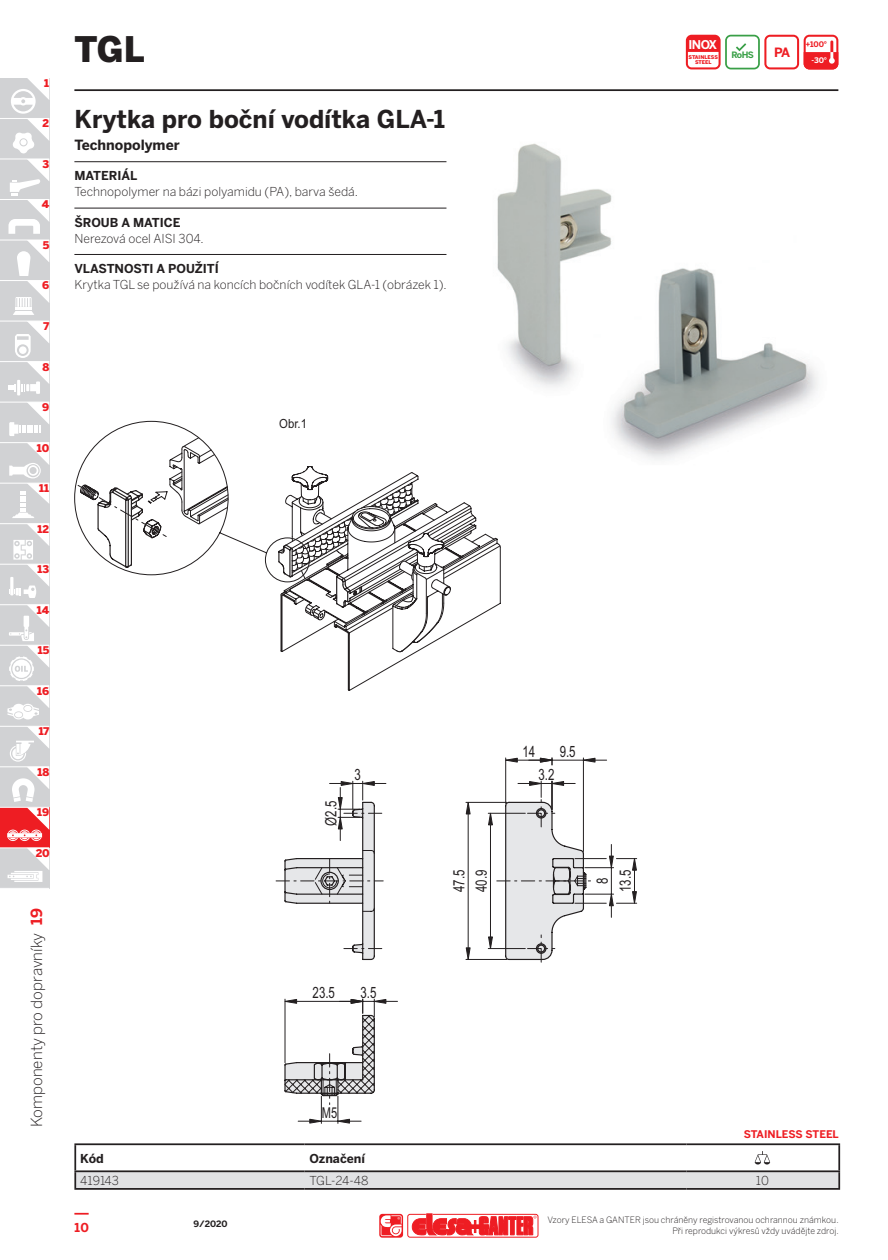
<style>
.page{position:relative;width:888px;height:1260px;background:#fff}
.page>*{position:absolute;margin:0;border:0;box-sizing:border-box;transform-origin:0 0}
.series{font:900 35px "Benton Sans";color:#231f20}
.subtitle_eg{font:700 24.5px "Benton Sans";color:#231f20}
.box_ancorato_immagin{font:15.58px "Arial Narrow";color:#231f20;scale:.9 1}
.t1{font:300 15.4px "Benton Sans";color:#231f20}
.t2{font:700 15.4px "Benton Sans";color:#ee1d23}
.box_ancorato_immagin-2{font:15.05px "Arial Narrow";color:#231f20;scale:.9 1}
.subtitle_eg_sec{font:700 14px "Benton Sans";color:#231f20}
.t3{font:700 12.78px "Benton Sans";color:#ee1d23}
.box_ancorato_immagin-3{font:12.6px "Arial";color:#231f20;scale:.9 1}
.description{font:300 12.25px "Benton Sans";color:#231f20}
.bold_L{font:700 12.25px "Benton Sans";color:#231f20}
.code{font:300 12.25px "Benton Sans";color:#231f20}
.t4{font:700 12.25px "Benton Sans";color:#ee1d23}
.normal_C{font:300 12.25px "Benton Sans";color:#231f20}
.t5{font:700 12.08px "Benton Sans";color:#fff}
.t6{font:900 10.67px "Benton Sans";color:#ee1d23}
.Logono_name{font:700 10.5px "Benton Sans";color:#ee1d23}
.t7{font:300 8.75px "Benton Sans";color:#231f20}
.t8{font:700 8.75px "Benton Sans";color:#231f20}
.t9{font:700 8.75px "Benton Sans";color:#399f47}
.t10{font:700 7.7px/15.9px "Benton Sans";color:#ee1d23;text-align:right}
.t11{font:900 5.08px/4.9px "Benton Sans";letter-spacing:-.005em;color:#ee1d23;text-align:center}
.s1{color:#fff}
</style>
<div class="page">
<svg style="left:74px;top:1213px;width:15px;height:2px"></svg>
<div style="left:407px;top:1214px;width:131px;height:24px;border:1px solid #ee1d23;border-radius:2px"></div>
<svg style="left:412px;top:1214px;width:125px;height:22px"></svg>
<svg style="left:379px;top:1214px;width:24px;height:24px"></svg>
<hr style="left:74px;top:89px;width:764px;height:2px;background:#231f20">
<div style="left:0;top:159px;width:49px;height:41px;background:#d1d2d4"></div>
<div style="left:0;top:199px;width:49px;height:41px;background:#d1d2d4"></div>
<div style="left:0;top:118px;width:49px;height:41px;background:#d1d2d4"></div>
<div style="left:0;top:78px;width:49px;height:40px;background:#d1d2d4"></div>
<div style="left:0;top:240px;width:49px;height:41px;background:#d1d2d4"></div>
<div style="left:0;top:402px;width:49px;height:41px;background:#d1d2d4"></div>
<div style="left:0;top:564px;width:49px;height:41px;background:#d1d2d4"></div>
<div style="left:0;top:726px;width:49px;height:41px;background:#d1d2d4"></div>
<div style="left:0;top:281px;width:49px;height:40px;background:#d1d2d4"></div>
<div style="left:0;top:443px;width:49px;height:40px;background:#d1d2d4"></div>
<div style="left:0;top:605px;width:49px;height:40px;background:#d1d2d4"></div>
<div style="left:0;top:767px;width:49px;height:40px;background:#d1d2d4"></div>
<div style="left:0;top:321px;width:49px;height:41px;background:#d1d2d4"></div>
<div style="left:0;top:483px;width:49px;height:41px;background:#d1d2d4"></div>
<div style="left:0;top:645px;width:49px;height:41px;background:#d1d2d4"></div>
<div style="left:0;top:362px;width:49px;height:40px;background:#d1d2d4"></div>
<div style="left:0;top:524px;width:49px;height:40px;background:#d1d2d4"></div>
<div style="left:0;top:686px;width:49px;height:40px;background:#d1d2d4"></div>
<svg style="left:13px;top:241px;width:36px;height:74px"></svg>
<svg style="left:8px;top:322px;width:41px;height:73px"></svg>
<svg style="left:9px;top:403px;width:40px;height:33px"></svg>
<svg style="left:9px;top:443px;width:40px;height:75px"></svg>
<svg style="left:9px;top:524px;width:40px;height:74px"></svg>
<svg style="left:7px;top:605px;width:42px;height:114px"></svg>
<svg style="left:8px;top:78px;width:41px;height:156px"></svg>
<div style="left:0;top:807px;width:49px;height:41px;background:#ee1d23"></div>
<div style="left:0;top:848px;width:49px;height:40px;background:#d1d2d4"></div>
<hr style="left:0;top:118px;width:49px;height:1px;background:#fff">
<hr style="left:0;top:402px;width:49px;height:1px;background:#fff">
<hr style="left:0;top:604px;width:49px;height:1px;background:#fff">
<hr style="left:0;top:807px;width:49px;height:1px;background:#fff">
<hr style="left:0;top:199px;width:49px;height:1px;background:#fff">
<hr style="left:0;top:159px;width:49px;height:1px;background:#fff">
<hr style="left:0;top:240px;width:49px;height:1px;background:#fff">
<hr style="left:0;top:442px;width:49px;height:1px;background:#fff">
<hr style="left:0;top:645px;width:49px;height:1px;background:#fff">
<hr style="left:0;top:847px;width:49px;height:1px;background:#fff">
<hr style="left:0;top:280px;width:49px;height:1px;background:#fff">
<hr style="left:0;top:483px;width:49px;height:1px;background:#fff">
<hr style="left:0;top:685px;width:49px;height:1px;background:#fff">
<hr style="left:0;top:321px;width:49px;height:1px;background:#fff">
<hr style="left:0;top:523px;width:49px;height:1px;background:#fff">
<hr style="left:0;top:564px;width:49px;height:1px;background:#fff">
<hr style="left:0;top:726px;width:49px;height:1px;background:#fff">
<hr style="left:0;top:766px;width:49px;height:1px;background:#fff">
<hr style="left:0;top:361px;width:49px;height:1px;background:#fff">
<svg style="left:8px;top:727px;width:41px;height:114px"></svg>
<svg style="left:7px;top:833px;width:35px;height:5px"></svg>
<svg style="left:9px;top:848px;width:40px;height:34px"></svg>
<hr style="left:8px;top:875px;width:25px;height:3px;background:#fff">
<svg style="left:686px;top:35px;width:152px;height:34px"></svg>
<hr style="left:74px;top:161px;width:372px;height:1px;background:#231f20">
<hr style="left:74px;top:208px;width:372px;height:1px;background:#231f20">
<hr style="left:74px;top:254px;width:372px;height:1px;background:#231f20">
<svg style="left:480px;top:533px;width:20px;height:83px"></svg>
<svg style="left:74px;top:421px;width:406px;height:231px"></svg>
<img style="left:467px;top:143px;width:351px;height:337px">
<svg style="left:297px;top:1097px;width:65px;height:27px"></svg>
<svg style="left:276px;top:781px;width:110px;height:101px"></svg>
<hr style="left:505px;top:758px;width:1px;height:45px;background:#231f20">
<hr style="left:583px;top:758px;width:1px;height:94px;background:#231f20">
<hr style="left:552px;top:760px;width:31px;height:1px;background:#231f20">
<svg style="left:505px;top:758px;width:51px;height:7px"></svg>
<svg style="left:580px;top:758px;width:27px;height:5px"></svg>
<svg style="left:505px;top:781px;width:132px;height:137px"></svg>
<svg style="left:284px;top:801px;width:303px;height:296px"></svg>
<hr style="left:74px;top:1143px;width:230px;height:2px;background:#231f20">
<hr style="left:74px;top:1145px;width:2px;height:25px;background:#231f20">
<hr style="left:304px;top:1143px;width:382px;height:2px;background:#231f20">
<hr style="left:686px;top:1143px;width:154px;height:2px;background:#231f20">
<hr style="left:838px;top:1145px;width:2px;height:25px;background:#231f20">
<hr style="left:74px;top:1170px;width:230px;height:2px;background:#231f20">
<hr style="left:74px;top:1188px;width:230px;height:2px;background:#231f20">
<hr style="left:304px;top:1170px;width:382px;height:2px;background:#231f20">
<hr style="left:304px;top:1188px;width:382px;height:2px;background:#231f20">
<hr style="left:686px;top:1170px;width:154px;height:2px;background:#231f20">
<svg style="left:74px;top:1171px;width:766px;height:18px;background:#cbcbcd"></svg>
<hr style="left:686px;top:1188px;width:154px;height:2px;background:#231f20">
<svg style="left:755px;top:1151px;width:15px;height:14px"></svg>
<p class="t6" style="left:44px;top:75px;width:6px">1</p>
<p class="t6" style="left:43px;top:116px;width:8px">2</p>
<p class="t6" style="left:42px;top:156px;width:8px">3</p>
<p class="t6" style="left:42px;top:197px;width:9px">4</p>
<p class="t6" style="left:43px;top:237px;width:8px">5</p>
<p class="t6" style="left:42px;top:278px;width:9px">6</p>
<p class="t6" style="left:44px;top:318px;width:7px">7</p>
<p class="t6" style="left:42px;top:359px;width:8px">8</p>
<p class="t6" style="left:42px;top:399px;width:9px">9</p>
<p class="t6" style="left:37px;top:440px;width:14px">10</p>
<p class="t6" style="left:39px;top:480px;width:11px">11</p>
<p class="t6" style="left:38px;top:521px;width:13px">12</p>
<p class="t6" style="left:38px;top:561px;width:13px">13</p>
<p class="t6" style="left:37px;top:602px;width:14px">14</p>
<p class="t6" style="left:38px;top:642px;width:13px">15</p>
<p class="t6" style="left:37px;top:683px;width:13px">16</p>
<p class="t6" style="left:39px;top:723px;width:12px">17</p>
<p class="t6" style="left:37px;top:764px;width:13px">18</p>
<p class="t6" style="left:37px;top:804px;width:14px">19</p>
<p class="t6" style="left:36px;top:845px;width:15px">20</p>
<p class="t2" style="left:25px;top:925px;width:18px;rotate:-90deg">19</p>
<p class="t1" style="left:26px;top:1127px;width:196px;rotate:-90deg">Komponenty pro dopravníky</p>
<p class="series" style="left:74px;top:23px;width:72px">TGL</p>
<p class="subtitle_eg" style="left:74px;top:101px;width:372px">Krytka pro boční vodítka GLA-1</p>
<p class="subtitle_eg_sec" style="left:74px;top:134px;width:107px">Technopolymer</p>
<p class="bold_L" style="left:74px;top:167px;width:65px">MATERIÁL</p>
<p class="description" style="left:74px;top:183px;width:285px">Technopolymer na bázi polyamidu (PA), barva šedá.</p>
<p class="bold_L" style="left:74px;top:213px;width:108px">ŠROUB A MATICE</p>
<p class="description" style="left:74px;top:229px;width:131px">Nerezová ocel AISI 304.</p>
<p class="bold_L" style="left:74px;top:260px;width:146px">VLASTNOSTI A POUŽITÍ</p>
<p class="description" style="left:74px;top:276px;width:374px">Krytka TGL se používá na koncích bočních vodítek GLA-1 (obrázek 1).</p>
<p class="box_ancorato_immagin-3" style="left:279px;top:415px;width:32px">Obr.1</p>
<p class="t5" style="left:689px;top:38px;width:30px">INOX</p>
<p class="t11" style="left:688px;top:55px;width:31px">STAINLESS<br>STEEL</p>
<p class="t9" style="left:731px;top:49px;width:24px">RoHS</p>
<p class="t3" style="left:774px;top:45px;width:18px">PA</p>
<p class="t10" style="left:806px;top:37px;width:23px">+100° <span class="s1">-30°</span></p>
<p class="box_ancorato_immagin" style="left:319px;top:826px;width:29px;rotate:-90deg">Ø2.5</p>
<p class="box_ancorato_immagin" style="left:355px;top:763px;width:9px">3</p>
<p class="box_ancorato_immagin" style="left:313px;top:981px;width:26px">23.5</p>
<p class="box_ancorato_immagin" style="left:360px;top:981px;width:19px">3.5</p>
<p class="box_ancorato_immagin-2" style="left:322px;top:1102px;width:19px">M5</p>
<p class="box_ancorato_immagin" style="left:448px;top:892px;width:26px;rotate:-90deg">47.5</p>
<p class="box_ancorato_immagin" style="left:470px;top:892px;width:26px;rotate:-90deg">40.9</p>
<p class="box_ancorato_immagin" style="left:522px;top:740px;width:16px">14</p>
<p class="box_ancorato_immagin" style="left:560px;top:740px;width:19px">9.5</p>
<p class="box_ancorato_immagin" style="left:539px;top:763px;width:19px">3.2</p>
<p class="box_ancorato_immagin" style="left:591px;top:884px;width:9px;rotate:-90deg">8</p>
<p class="box_ancorato_immagin" style="left:614px;top:892px;width:26px;rotate:-90deg">13.5</p>
<p class="Logono_name" style="left:744px;top:1127px;width:97px">STAINLESS STEEL</p>
<p class="bold_L" style="left:80px;top:1149px;width:25px">Kód</p>
<p class="bold_L" style="left:309px;top:1149px;width:57px">Označení</p>
<p class="code" style="left:80px;top:1172px;width:40px">419143</p>
<p class="code" style="left:309px;top:1172px;width:61px">TGL-24-48</p>
<p class="normal_C" style="left:756px;top:1172px;width:14px">10</p>
<p class="t8" style="left:193px;top:1218px;width:35px">9/2020</p>
<p class="t7" style="left:548px;top:1214px;width:293px">Vzory ELESA a GANTER jsou chráněny registrovanou ochrannou známkou.</p>
<p class="t4" style="left:74px;top:1219px;width:16px">10</p>
<p class="t7" style="left:672px;top:1225px;width:168px">Při reprodukci výkresů vždy uvádějte zdroj.</p>
</div>
